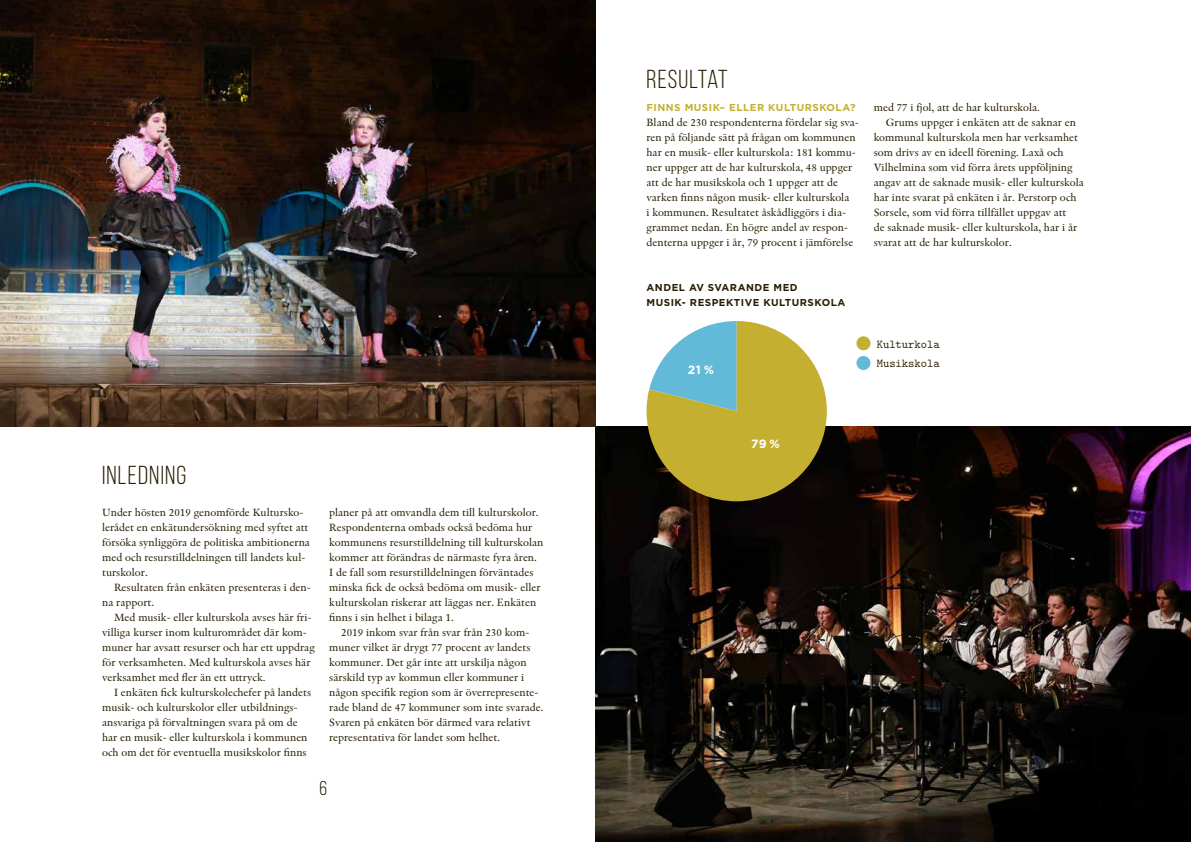
<style>
.page{position:relative;width:1191px;height:842px;background:#fff}
.page>*{position:absolute;margin:0;border:0;box-sizing:border-box;transform-origin:0 0}
.t1{font:26px "Bebas Neue";letter-spacing:.045em;color:#281f00}
.t2{font:20px "Bebas Neue";color:#281f00}
.t3{font:12px/19px "LM Mono 10";color:#281f00}
.t4{font:700 12px "Gotham";color:#fff}
.t5{font:11px/15px "Indigo";color:#281f00}
.t6{font:700 10px/15px "Gotham";letter-spacing:.05em;color:#281f00}
.t7{font:700 10px "Gotham";letter-spacing:.05em;color:#c4af30}
</style>
<div class="page">
<img style="left:595px;top:426px;width:596px;height:416px">
<svg style="left:646px;top:321px;width:181px;height:180px;background:#a6a75d"></svg>
<div style="left:856px;top:336px;width:14px;height:14px;background:#c4af30;border-radius:50%"></div>
<div style="left:856px;top:356px;width:14px;height:14px;background:#62bad8;border-radius:50%"></div>
<img style="left:0;top:0;width:595px;height:426px">
<h1 class="t1" style="left:102px;top:461px;width:86px">INLEDNING</h1>
<p class="t5" style="left:102px;top:505px;width:209px">Under hösten 2019 genomförde Kultursko&shy;lerådet en enkätundersökning med syftet att försöka synliggöra de politiska ambitionerna med och resurstilldelningen till landets kul&shy;turskolor.</p>
<p class="t5" style="left:102px;top:580px;width:210px;text-indent:12px">Resultaten från enkäten presenteras i den&shy;na rapport.</p>
<p class="t5" style="left:102px;top:610px;width:214px;text-indent:12px">Med musik- eller kulturskola avses här fri&shy;villiga kurser inom kulturområdet där kom&shy;muner har avsatt resurser och har ett uppdrag för verksamheten. Med kulturskola avses här verksamhet med fler än ett uttryck.</p>
<p class="t5" style="left:102px;top:685px;width:211px;text-indent:12px">I enkäten fick kulturskolechefer på landets musik- och kulturskolor eller utbildnings&shy;ansvariga på förvaltningen svara på om de har en musik- eller kulturskola i kommunen och om det för eventuella musikskolor finns</p>
<p class="t5" style="left:329px;top:505px;width:216px">planer på att omvandla dem till kulturskolor.<br>Respondenterna ombads också bedöma hur kommunens resurstilldelning till kulturskolan kommer att förändras de närmaste fyra åren.<br>I de fall som resurstilldelningen förväntades minska fick de också bedöma om musik- eller kulturskolan riskerar att läggas ner. Enkäten finns i sin helhet i bilaga 1.</p>
<p class="t5" style="left:329px;top:625px;width:216px;text-indent:12px">2019 inkom svar från svar från 230 kom&shy;muner vilket är drygt 77 procent av landets kommuner. Det går inte att urskilja någon särskild typ av kommun eller kommuner i någon specifik region som är överrepresente&shy;rade bland de 47 kommuner som inte svarade.<br>Svaren på enkäten bör därmed vara relativt representativa för landet som helhet.</p>
<h2 class="t2" style="left:319px;top:777px;width:9px">6</h2>
<h1 class="t1" style="left:646px;top:65px;width:82px">RESULTAT</h1>
<p class="t7" style="left:646px;top:102px;width:210px">FINNS MUSIK– ELLER KULTURSKOLA?</p>
<p class="t5" style="left:646px;top:115px;width:214px">Bland de 230 respondenterna fördelar sig sva&shy;ren på följande sätt på frågan om kommunen har en musik- eller kulturskola: 181 kommu&shy;ner uppger att de har kulturskola, 48 uppger att de har musikskola och 1 uppger att de varken finns någon musik- eller kulturskola<br>i kommunen. Resultatet åskådliggörs i dia&shy;grammet nedan. En högre andel av respon&shy;denterna uppger i år, 79 procent i jämförelse</p>
<p class="t6" style="left:646px;top:280px;width:200px">ANDEL AV SVARANDE MED<br>MUSIK- RESPEKTIVE KULTURSKOLA</p>
<p class="t4" style="left:688px;top:363px;width:28px">21%</p>
<p class="t5" style="left:873px;top:100px;width:168px">med 77 i fjol, att de har kulturskola.</p>
<p class="t5" style="left:885px;top:115px;width:192px">Grums uppger i enkäten att de saknar en</p>
<p class="t5" style="left:873px;top:130px;width:206px">kommunal kulturskola men har verksamhet</p>
<p class="t5" style="left:873px;top:145px;width:191px">som drivs av en ideell förening. Laxå och</p>
<p class="t5" style="left:873px;top:160px;width:200px">Vilhelmina som vid förra årets uppföljning</p>
<p class="t5" style="left:873px;top:175px;width:211px">angav att de saknade musik- eller kulturskola</p>
<p class="t5" style="left:873px;top:190px;width:204px">har inte svarat på enkäten i år. Perstorp och</p>
<p class="t5" style="left:873px;top:205px;width:194px">Sorsele, som vid förra tillfället uppgav att</p>
<p class="t5" style="left:873px;top:220px;width:205px">de saknade musik- eller kulturskola, har i år</p>
<p class="t5" style="left:873px;top:235px;width:140px">svarat att de har kulturskolor.</p>
<p class="t3" style="left:876px;top:334px;width:65px">Kulturkola<br>Musikskola</p>
<p class="t4" style="left:751px;top:437px;width:30px">79%</p>
</div>
